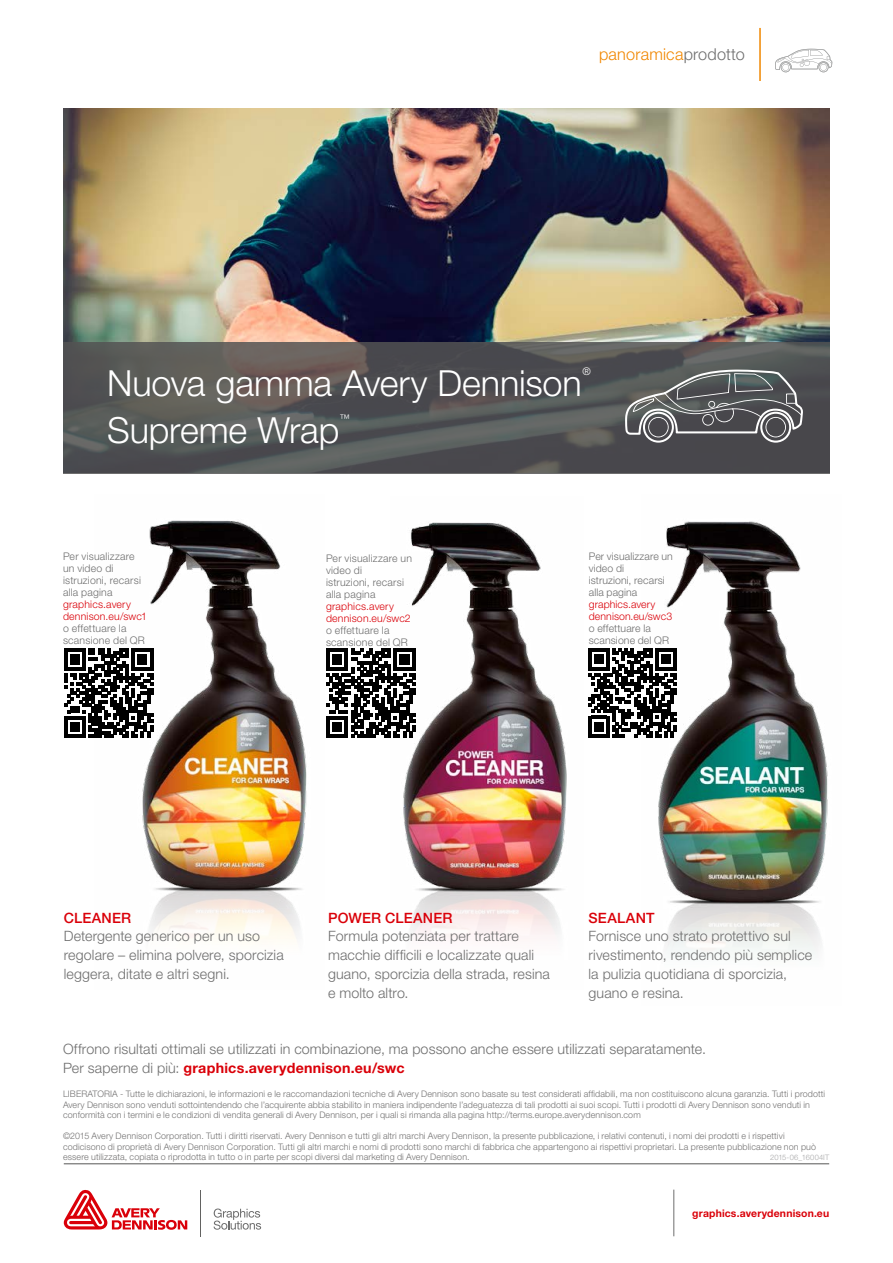
<style>
.page{position:relative;width:893px;height:1263px;background:#fff}
.page>*{position:absolute;margin:0;border:0;box-sizing:border-box;transform-origin:0 0}
.t1{font:300 36px "Helvetica Neue LT Std";letter-spacing:-.005em;color:#fff}
.t2{font:300 16.35px "Helvetica Neue LT Std";letter-spacing:.01em;color:#f18700}
.Platte_Tekst{font:300 14.25px/18.8px "Helvetica Neue LT Std";letter-spacing:.01em;color:#6e6e6e}
.Tussen_Kop{font:500 14.25px "Helvetica Neue LT Std";letter-spacing:.01em;color:#da0009}
.Platte_Tekst-2{font:300 10.5px/12px "Helvetica Neue LT Std";letter-spacing:.015em;color:#6e6e6e}
.t3{font:700 10.5px "Helvetica Neue LT Std";letter-spacing:.015em;color:#da0009}
.t4{font:300 10.5px "Helvetica Neue LT Std";color:#fff}
.t5{font:300 9px/10.5px "Helvetica Neue LT Std";letter-spacing:.015em;color:#737272}
.Tussen_Kop-2{font:300 7.5px "Helvetica Neue LT Std";letter-spacing:.015em;color:#a7a7a8}
.s1{color:#6e6e6e}
.s2{color:#da0009}
.s3{font-weight:700;color:#da0009}
</style>
<div class="page">
<hr style="left:64px;top:1163px;width:765px;height:1px;background:#565655">
<hr style="left:674px;top:1189px;width:1px;height:47px;background:#6e6e6e">
<hr style="left:201px;top:1190px;width:1px;height:46px;background:#626261">
<svg style="left:64px;top:1189px;width:123px;height:41px"></svg>
<svg style="left:214px;top:1208px;width:47px;height:22px"></svg>
<hr style="left:760px;top:28px;width:1px;height:53px;background:#f18700">
<svg style="left:775px;top:49px;width:57px;height:23px"></svg>
<img style="left:63px;top:109px;width:766px;height:234px">
<svg style="left:63px;top:343px;width:766px;height:131px;background:#555556"></svg>
<svg style="left:625px;top:370px;width:178px;height:73px;background:#686a6c"></svg>
<img style="left:95px;top:520px;width:212px;height:420px">
<svg style="left:64px;top:649px;width:89px;height:88px"></svg>
<img style="left:390px;top:522px;width:177px;height:416px">
<svg style="left:326px;top:649px;width:89px;height:88px"></svg>
<img style="left:643px;top:521px;width:185px;height:433px">
<svg style="left:588px;top:649px;width:89px;height:88px"></svg>
<h2 class="t2" style="left:599px;top:44px;width:147px">panoramica<span class="s1">prodotto</span></h2>
<p class="t1" style="left:107px;top:361px;width:476px">Nuova gamma Avery Dennison</p>
<p class="t4" style="left:582px;top:365px;width:10px">®</p>
<p class="t1" style="left:107px;top:408px;width:234px">Supreme Wrap</p>
<p class="t4" style="left:339px;top:412px;width:12px">™</p>
<p class="Platte_Tekst-2" style="left:63px;top:550px;width:86px">Per visualizzare un video di istruzioni, recarsi alla pagina <span class="s2">graphics.avery dennison.eu/swc1 </span>o effettuare la scansione del QR</p>
<p class="Platte_Tekst-2" style="left:326px;top:551px;width:88px">Per visualizzare un video di<br>istruzioni, recarsi alla pagina <span class="s2">graphics.avery dennison.eu/swc2 </span>o effettuare la scansione del QR</p>
<p class="Platte_Tekst-2" style="left:589px;top:550px;width:86px">Per visualizzare un video di<br>istruzioni, recarsi alla pagina <span class="s2">graphics.avery dennison.eu/swc3 </span>o effettuare la scansione del QR</p>
<p class="Tussen_Kop" style="left:64px;top:909px;width:69px">CLEANER</p>
<p class="Platte_Tekst" style="left:64px;top:927px;width:221px">Detergente generico per un uso regolare – elimina polvere, sporcizia leggera, ditate e altri segni.</p>
<p class="Tussen_Kop" style="left:328px;top:909px;width:126px">POWER CLEANER</p>
<p class="Platte_Tekst" style="left:328px;top:927px;width:223px">Formula potenziata per trattare macchie difficili e localizzate quali guano, sporcizia della strada, resina e molto altro.</p>
<p class="Tussen_Kop" style="left:588px;top:909px;width:67px">SEALANT</p>
<p class="Platte_Tekst" style="left:588px;top:927px;width:225px">Fornisce uno strato protettivo sul rivestimento, rendendo più semplice la pulizia quotidiana di sporcizia, guano e resina.</p>
<p class="Platte_Tekst" style="left:63px;top:1039px;width:645px">Offrono risultati ottimali se utilizzati in combinazione, ma possono anche essere utilizzati separatamente.<br>Per saperne di più: <span class="s3">graphics.averydennison.eu/swc</span></p>
<p class="t5" style="left:63px;top:1089px;width:764px">LIBERATORIA - Tutte le dichiarazioni, le informazioni e le raccomandazioni tecniche di Avery Dennison sono basate su test considerati affidabili, ma non costituiscono alcuna garanzia. Tutti i prodotti<br>Avery Dennison sono venduti sottointendendo che l’acquirente abbia stabilito in maniera indipendente l’adeguatezza di tali prodotti ai suoi scopi. Tutti i prodotti di Avery Dennison sono venduti in conformità con i termini e le condizioni di vendita generali di Avery Dennison, per i quali si rimanda alla pagina http://terms.europe.averydennison.com</p>
<p class="t5" style="left:63px;top:1131px;width:755px">©2015 Avery Dennison Corporation. Tutti i diritti riservati. Avery Dennison e tutti gli altri marchi Avery Dennison, la presente pubblicazione, i relativi contenuti, i nomi dei prodotti e i rispettivi codicisono di proprietà di Avery Dennison Corporation. Tutti gli altri marchi e nomi di prodotti sono marchi di fabbrica che appartengono ai rispettivi proprietari. La presente pubblicazione non può essere utilizzata, copiata o riprodotta in tutto o in parte per scopi diversi dal marketing di Avery Dennison.</p>
<p class="Tussen_Kop-2" style="left:770px;top:1153px;width:61px">2015-06_16004IT</p>
<p class="t3" style="left:692px;top:1207px;width:138px">graphics.averydennison.eu</p>
</div>
